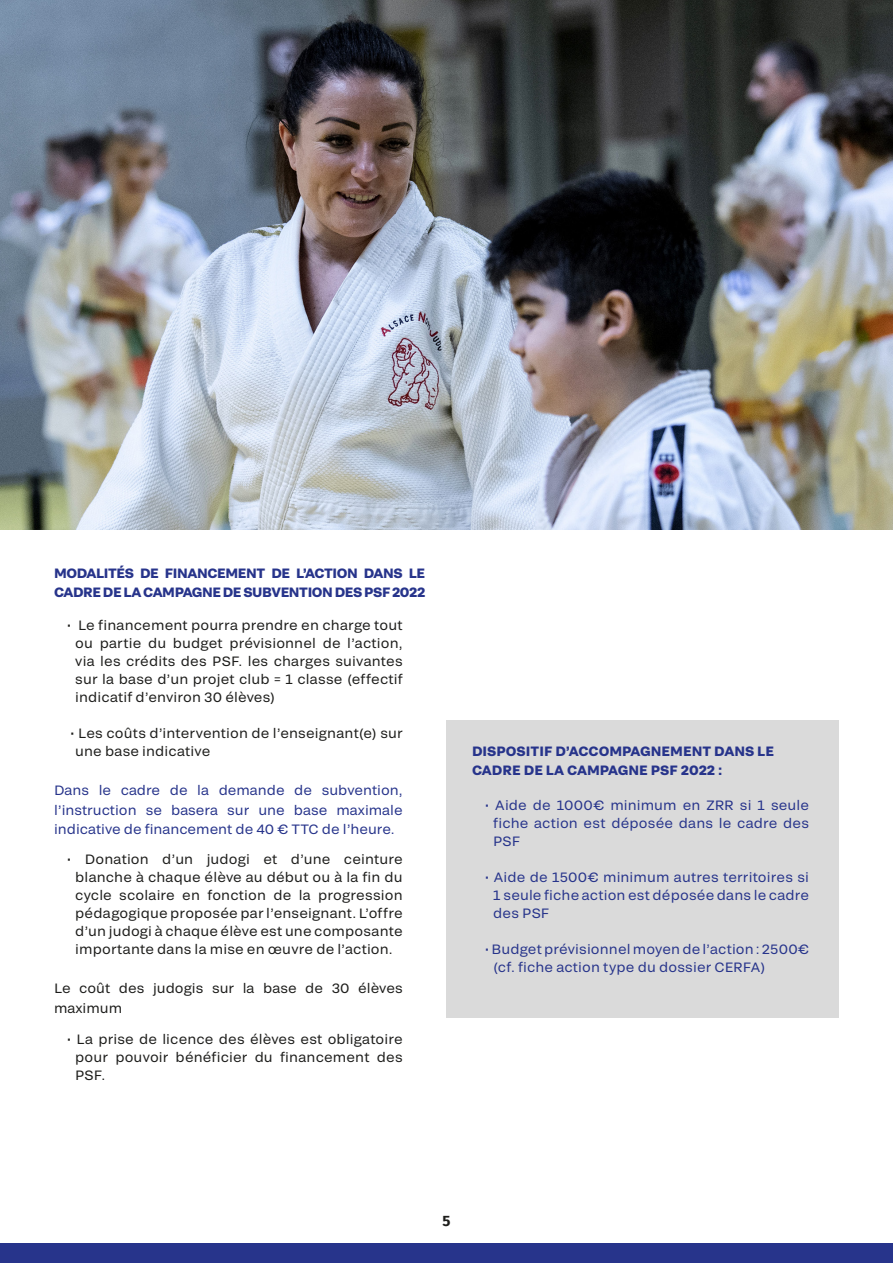
<style>
.page{position:relative;width:893px;height:1263px;background:#fff}
.page>*{position:absolute;margin:0;border:0;box-sizing:border-box;transform-origin:0 0}
.t1{font:700 15px "Fira Sans";color:#1d1d1b}
.Black{font:13.5px/18px "Grtsk Peta";letter-spacing:.01em;color:#1d1d1b;text-align:justify}
.Black-2{font:13.5px/18px "Grtsk Peta";letter-spacing:.01em;color:#27348b;text-align:justify}
.t2{font:700 13.5px/19.5px "Grtsk Peta";letter-spacing:-.03em;color:#27348b}
.t3{font:700 13.5px/19.5px "Grtsk Peta";color:#27348b}
</style>
<div class="page">
<div style="left:0;top:1244px;width:893px;height:19px;background:#27348b"></div>
<div style="left:446px;top:720px;width:393px;height:298px;background:#dadada"></div>
<img style="left:0;top:0;width:893px;height:529px">
<p class="t2" style="left:54px;top:563px;width:373px">MODALITÉS DE FINANCEMENT DE L’ACTION DANS LE<br>CADRE DE LA CAMPAGNE DE SUBVENTION DES PSF 2022</p>
<p class="Black" style="left:75px;top:616px;width:329px;text-indent:-9px">• Le financement pourra prendre en charge tout ou partie du budget prévisionnel de l’action, via les crédits des PSF. les charges suivantes sur la base d’un projet club = 1 classe (effectif indicatif d’environ 30 élèves)</p>
<p class="Black" style="left:75px;top:724px;width:329px;text-indent:-5px">• Les coûts d’intervention de l’enseignant(e) sur une base indicative</p>
<p class="Black-2" style="left:54px;top:780px;width:350px;line-height:19.5px">Dans le cadre de la demande de subvention, l’instruction se basera sur une base maximale indicative de financement de 40 € TTC de l’heure.</p>
<p class="Black" style="left:75px;top:850px;width:329px;text-indent:-9px">• Donation d’un judogi et d’une ceinture blanche à chaque élève au début ou à la fin du cycle scolaire en fonction de la progression pédagogique proposée par l’enseignant. L’offre d’un judogi à chaque élève est une composante importante dans la mise en œuvre de l’action.</p>
<p class="Black" style="left:54px;top:978px;width:350px;line-height:19.5px">Le coût des judogis sur la base de 30 élèves maximum</p>
<p class="Black" style="left:75px;top:1030px;width:329px;text-indent:-9px">• La prise de licence des élèves est obligatoire pour pouvoir bénéficier du financement des PSF.</p>
<p class="t3" style="left:472px;top:741px;width:304px">DISPOSITIF D’ACCOMPAGNEMENT DANS LE<br>CADRE DE LA CAMPAGNE PSF 2022 :</p>
<p class="Black-2" style="left:493px;top:796px;width:317px;text-indent:-9px">• Aide de 1000€ minimum en ZRR si 1 seule fiche action est déposée dans le cadre des PSF</p>
<p class="Black-2" style="left:493px;top:868px;width:317px;text-indent:-9px">• Aide de 1500€ minimum autres territoires si 1 seule fiche action est déposée dans le cadre des PSF</p>
<p class="Black-2" style="left:493px;top:940px;width:317px;text-indent:-9px">• Budget prévisionnel moyen de l’action : 2500€ (cf. fiche action type du dossier CERFA)</p>
<p class="t1" style="left:442px;top:1210px;width:10px">5</p>
</div>
